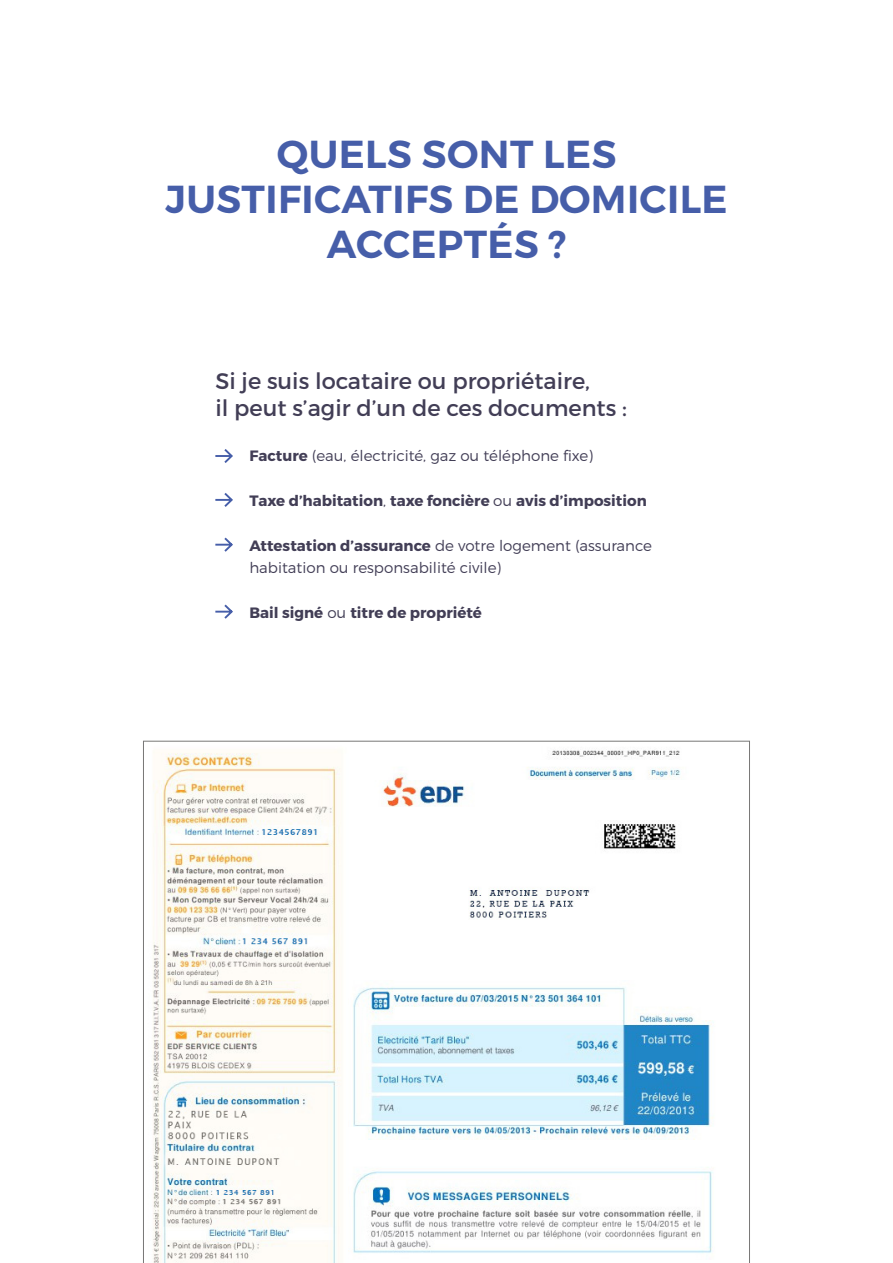
<style>
.page{position:relative;width:893px;height:1263px;background:#fff}
.page>*{position:absolute;margin:0;border:0;box-sizing:border-box;transform-origin:0 0}
.t1{font:600 39px "Montserrat";letter-spacing:.01em;color:#465ea9}
.t2{font:22.5px "Montserrat";color:#423e56}
.t3{font:300 15px/22.5px "Montserrat";color:#423e56}
.t4{font:700 15px "Montserrat";color:#423e56}
.s1{font-weight:700}
.s2{font-weight:300}
</style>
<div class="page">
<svg style="left:143px;top:741px;width:607px;height:522px"></svg>
<svg style="left:215px;top:449px;width:18px;height:14px"></svg>
<svg style="left:215px;top:493px;width:18px;height:14px"></svg>
<svg style="left:215px;top:537px;width:18px;height:15px"></svg>
<svg style="left:215px;top:604px;width:18px;height:15px"></svg>
<p class="t1" style="left:277px;top:130px;width:341px">QUELS SONT LES</p>
<p class="t1" style="left:166px;top:175px;width:564px">JUSTIFICATIFS DE DOMICILE</p>
<p class="t1" style="left:327px;top:220px;width:241px">ACCEPTÉS ?</p>
<p class="t2" style="left:215px;top:367px;width:376px">Si je suis locataire ou propriétaire,</p>
<p class="t2" style="left:215px;top:394px;width:413px">il peut s’agir d’un de ces documents :</p>
<p class="t3" style="left:249px;top:444px;width:345px"><span class="s1">Facture</span> (eau, électricité, gaz ou téléphone fixe)</p>
<p class="t4" style="left:249px;top:491px;width:399px">Taxe d’habitation<span class="s2">,</span> taxe foncière <span class="s2">ou</span> avis d’imposition</p>
<p class="t3" style="left:249px;top:534px;width:404px"><span class="s1">Attestation d’assurance</span> de votre logement (assurance habitation ou responsabilité civile)</p>
<p class="t4" style="left:249px;top:603px;width:234px">Bail signé <span class="s2">ou</span> titre de propriété</p>
</div>
